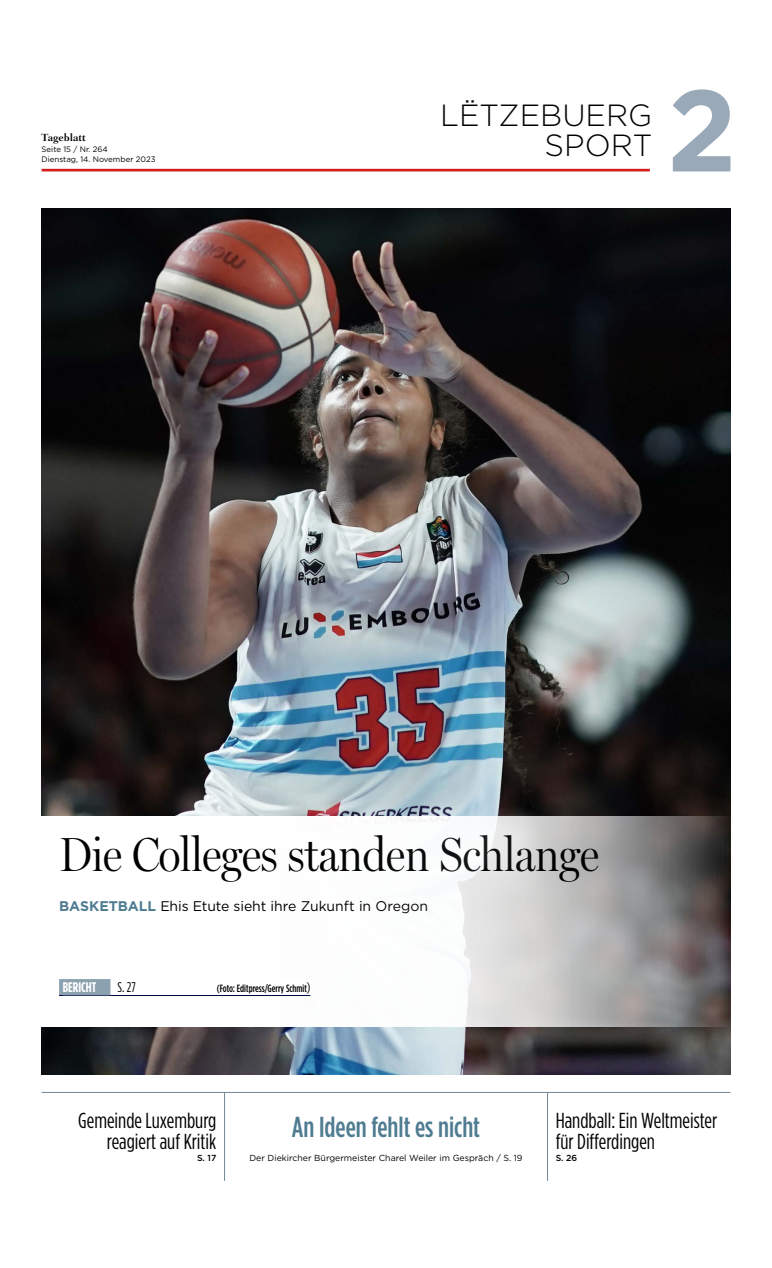
<style>
.page{position:relative;width:772px;height:1268px;background:#fff}
.page>*{position:absolute;margin:0;border:0;box-sizing:border-box;transform-origin:0 0}
.t1{font:115.5px "Gotham Bold 5";color:#9aa9b7}
.t2{font:300 48.12px "Miller Headline";color:#000}
.t3{font:300 30.62px/30.6px "Gotham";color:#000;text-align:right}
.t4{font:500 28.88px "Gotham Condensed";color:#4f7c91}
.t5{font:21.7px/21.7px "Gotham Condensed Book 6";color:#000;text-align:right}
.t6{font:14px "Gotham";letter-spacing:-.005em;color:#000}
.t7{font:14px "Gotham Condensed Bold 6";color:#fff}
.t8{font:14px "Gotham Condensed Book 6";color:#000}
.t9{font:500 10.5px "Gotham Condensed";color:#000}
.t10{font:700 10.5px "Fairfield LH";color:#000}
.t11{font:8.75px "Gotham";color:#000}
.t12{font:8.75px "Gotham Medium 4";color:#000}
.t13{font:7.88px/10.1px "Gotham";color:#000}
.s1{font-family:"Gotham Bold 2";color:#4f7c91}
.s2{font-family:"Gotham Condensed Book 6";font-weight:400;font-size:14px}
</style>
<div class="page">
<img style="left:42px;top:208px;width:688px;height:866px">
<svg style="left:42px;top:816px;width:688px;height:210px"></svg>
<div style="left:59px;top:980px;width:251px;height:15px;background:#fff"></div>
<hr style="left:59px;top:979px;width:4px;height:16px;background:#8ca1af">
<hr style="left:59px;top:995px;width:251px;height:1px;background:#000b47">
<div style="left:63px;top:979px;width:47px;height:16px;background:#8ca1af"></div>
<hr style="left:42px;top:169px;width:607px;height:2px;background:#d81c1e">
<hr style="left:42px;top:1092px;width:688px;height:1px;background:#718795">
<hr style="left:224px;top:1092px;width:1px;height:88px;background:#718795">
<hr style="left:547px;top:1092px;width:1px;height:88px;background:#718795">
<p class="t10" style="left:42px;top:131px;width:46px">Tageblatt</p>
<p class="t13" style="left:42px;top:144px;width:116px">Seite 15 / Nr. 264<br>Dienstag, 14. November 2023</p>
<h3 class="t3" style="left:440px;top:99px;width:213px">LËTZEBUERG<br>SPORT</h3>
<h1 class="t1" style="left:667px;top:54px;width:71px">2</h1>
<h2 class="t2" style="left:59px;top:825px;width:541px">Die Colleges standen Schlange</h2>
<p class="t6" style="left:59px;top:897px;width:370px"><span class="s1">BASKETBALL</span> Ehis Etute sieht ihre Zukunft in Oregon</p>
<p class="t7" style="left:63px;top:979px;width:35px">BERICHT</p>
<p class="t8" style="left:117px;top:979px;width:20px">S. 27</p>
<p class="t9" style="left:217px;top:982px;width:95px">(Foto: Editpress/Gerry Schmit<span class="s2">)</span></p>
<p class="t5" style="left:78px;top:1108px;width:140px">Gemeinde Luxemburg reagiert auf Kritik</p>
<p class="t12" style="left:197px;top:1152px;width:21px">S. 17</p>
<h3 class="t4" style="left:292px;top:1110px;width:189px">An Ideen fehlt es nicht</h3>
<p class="t11" style="left:249px;top:1152px;width:274px">Der Diekircher Bürgermeister Charel Weiler im Gespräch / S. 19</p>
<p class="t5" style="left:555px;top:1108px;width:163px;text-align:left">Handball: Ein Weltmeister für Differdingen</p>
<p class="t12" style="left:555px;top:1152px;width:23px">S. 26</p>
</div>
